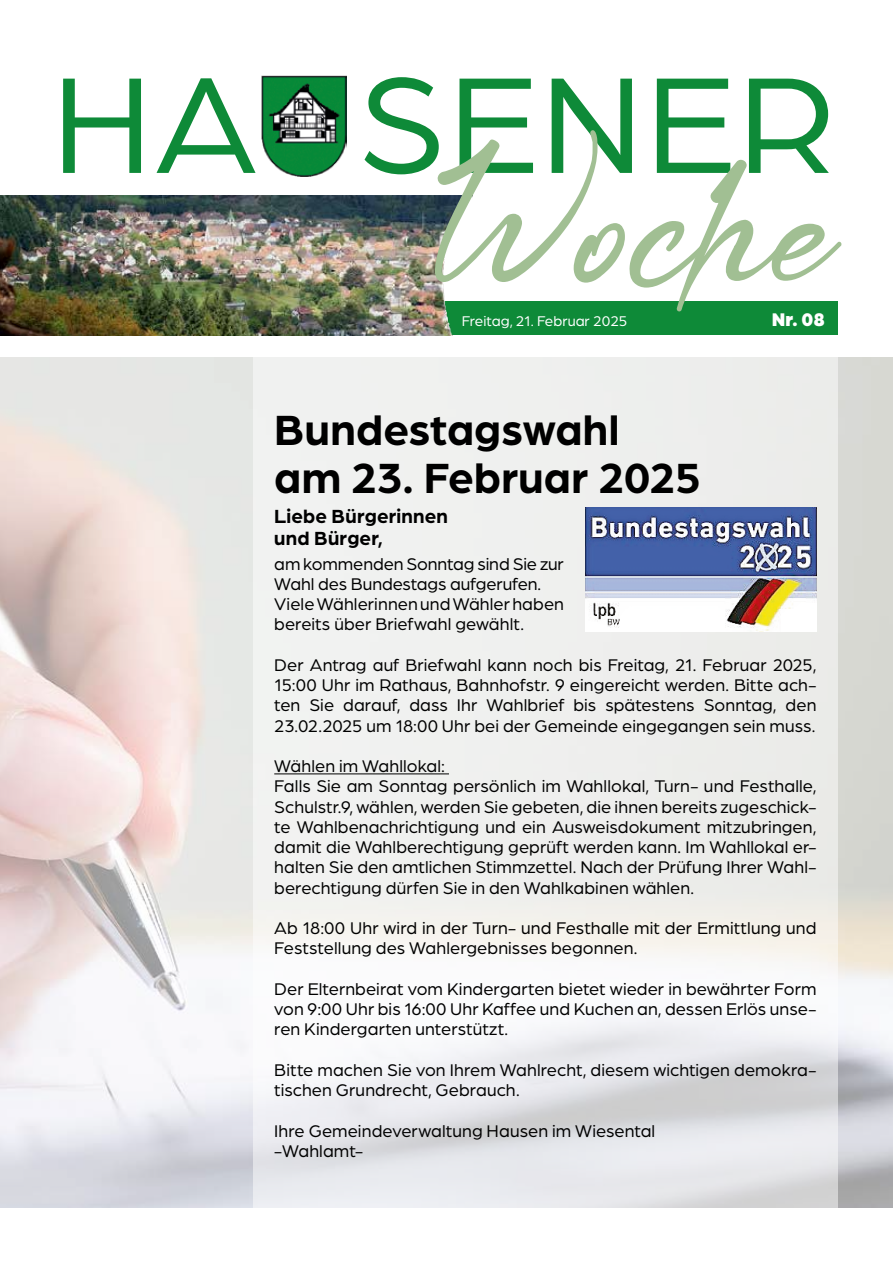
<style>
.page{position:relative;width:893px;height:1263px;background:#fff}
.page>*{position:absolute;margin:0;border:0;box-sizing:border-box;transform-origin:0 0}
.t1{font:207.45px "Bogani Gottan";color:#a1bf93}
.t2{font:145.5px "Arboria";letter-spacing:.02em;color:#0e8a38}
.t3{font:700 45px/48px "Arboria";letter-spacing:.005em;color:#000}
.t4{font:700 20.25px/21.8px "Arboria";letter-spacing:.01em;color:#000}
.t5{font:900 19.5px "Arboria";color:#fff}
.t6{font:18px/20.2px "Arboria";letter-spacing:.005em;color:#000}
.t7{font:15px "Arboria";color:#fff}
</style>
<div class="page">
<img style="left:261px;top:75px;width:86px;height:102px">
<div style="left:441px;top:301px;width:397px;height:34px;background:#0e8a38"></div>
<img style="left:0;top:195px;width:473px;height:140px">
<img style="left:0;top:357px;width:893px;height:851px">
<svg style="left:253px;top:357px;width:585px;height:851px;fill:#eff0ef"></svg>
<hr style="left:274px;top:773px;width:175px;height:1px;background:#000">
<img style="left:585px;top:508px;width:231px;height:123px">
<h2 class="t2" style="left:52px;top:30px;width:784px">HAUSENER</h2>
<h1 class="t1" style="left:435px;top:87px;width:404px">Woche</h1>
<p class="t7" style="left:462px;top:312px;width:167px">Freitag, 21. Februar 2025</p>
<p class="t5" style="left:772px;top:306px;width:55px">Nr. 08</p>
<h3 class="t3" style="left:274px;top:403px;width:428px">Bundestagswahl<br>am 23. Februar 2025</h3>
<p class="t4" style="left:274px;top:504px;width:175px">Liebe Bürgerinnen und Bürger,</p>
<p class="t6" style="left:274px;top:553px;width:291px">am kommenden Sonntag sind Sie zur Wahl des Bundestags aufgerufen.<br>Viele Wählerinnen und Wähler haben bereits über Briefwahl gewählt.</p>
<p class="t6" style="left:274px;top:654px;width:544px;text-align:justify">Der Antrag auf Briefwahl kann noch bis Freitag, 21. Februar 2025, 15:00 Uhr im Rathaus, Bahnhofstr. 9 eingereicht werden. Bitte ach&shy;ten Sie darauf, dass Ihr Wahlbrief bis spätestens Sonntag, den 23.02.2025 um 18:00 Uhr bei der Gemeinde eingegangen sein muss.</p>
<p class="t6" style="left:274px;top:755px;width:544px">Wählen im Wahllokal:<br>Falls Sie am Sonntag persönlich im Wahllokal, Turn- und Festhalle, Schulstr.9, wählen, werden Sie gebeten, die ihnen bereits zugeschick&shy;te Wahlbenachrichtigung und ein Ausweisdokument mitzubringen, damit die Wahlberechtigung geprüft werden kann. Im Wahllokal er&shy;halten Sie den amtlichen Stimmzettel. Nach der Prüfung Ihrer Wahl&shy;berechtigung dürfen Sie in den Wahlkabinen wählen.</p>
<p class="t6" style="left:274px;top:917px;width:544px">Ab 18:00 Uhr wird in der Turn- und Festhalle mit der Ermittlung und<br>Feststellung des Wahlergebnisses begonnen.</p>
<p class="t6" style="left:274px;top:978px;width:544px;text-align:justify">Der Elternbeirat vom Kindergarten bietet wieder in bewährter Form von 9:00 Uhr bis 16:00 Uhr Kaffee und Kuchen an, dessen Erlös unse&shy;ren Kindergarten unterstützt.</p>
<p class="t6" style="left:274px;top:1059px;width:544px">Bitte machen Sie von Ihrem Wahlrecht, diesem wichtigen demokra&shy;tischen Grundrecht, Gebrauch.</p>
<p class="t6" style="left:274px;top:1120px;width:382px">Ihre Gemeindeverwaltung Hausen im Wiesental -Wahlamt-</p>
</div>
